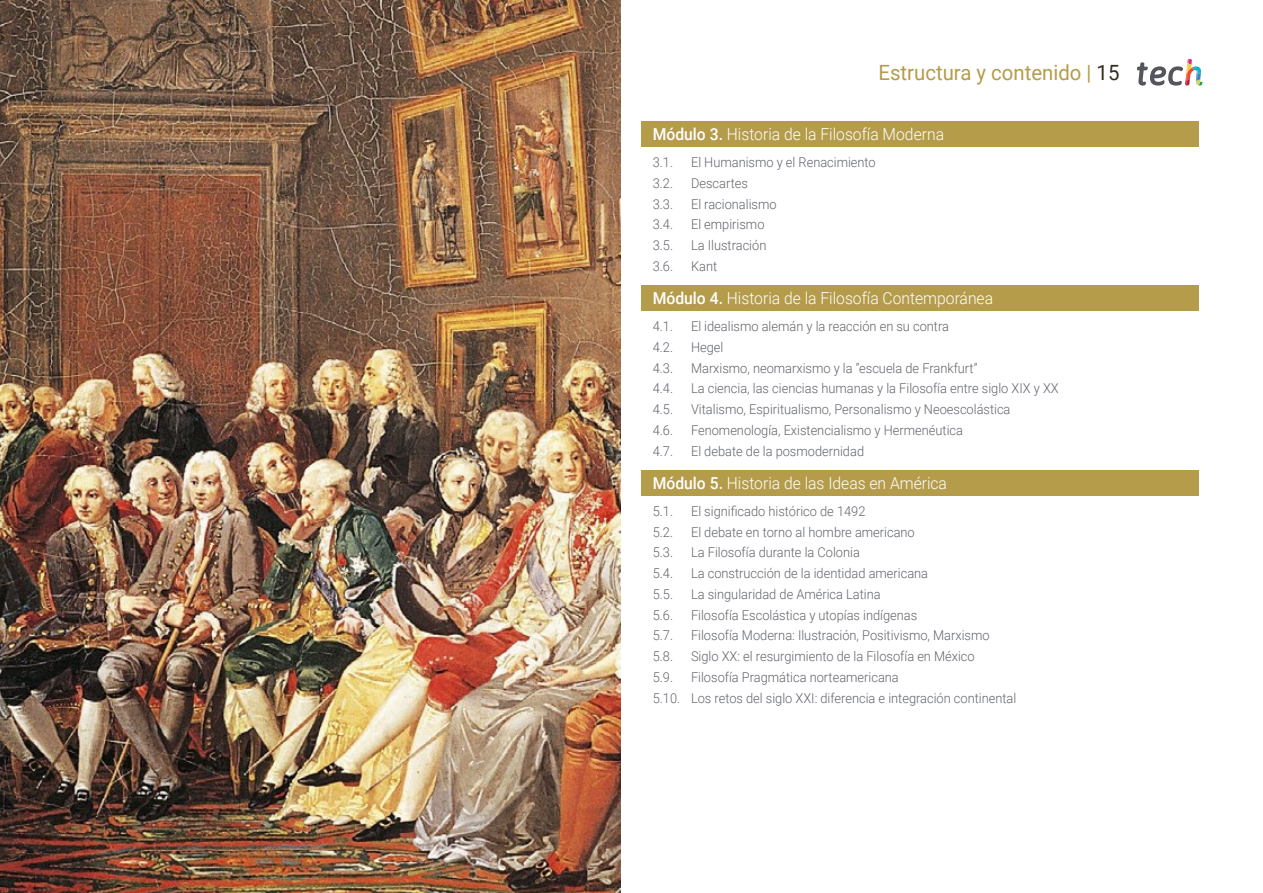
<style>
.page{position:relative;width:1263px;height:893px;background:#fff}
.page>*{position:absolute;margin:0;border:0;box-sizing:border-box;transform-origin:0 0}
.t1{font:21px "Roboto";color:#b49c4b}
.t2{font:300 16.5px "Roboto";color:#fff;scale:.95 1}
.t3{font:300 13.5px/20.7px "Roboto";color:#61646a;scale:.95 1}
.s1{color:#312e20}
.s2{font-weight:500}
</style>
<div class="page">
<img style="left:0;top:0;width:621px;height:893px">
<svg style="left:1137px;top:59px;width:65px;height:27px"></svg>
<div style="left:642px;top:121px;width:557px;height:25px;background:#b49c4b"></div>
<div style="left:642px;top:285px;width:557px;height:25px;background:#b49c4b"></div>
<div style="left:642px;top:470px;width:557px;height:25px;background:#b49c4b"></div>
<h1 class="t1" style="left:878px;top:57px;width:242px">Estructura y contenido | <span class="s1">15</span></h1>
<p class="t2" style="left:653px;top:123px;width:308px"><span class="s2">Módulo 3.</span> Historia de la Filosofía Moderna</p>
<p class="t3" style="left:653px;top:151px;width:23px">3.1.</p>
<p class="t3" style="left:691px;top:151px;width:196px">El Humanismo y el Renacimiento</p>
<p class="t3" style="left:653px;top:172px;width:23px">3.2.</p>
<p class="t3" style="left:691px;top:172px;width:61px">Descartes</p>
<p class="t3" style="left:653px;top:193px;width:23px">3.3.</p>
<p class="t3" style="left:691px;top:193px;width:92px">El racionalismo</p>
<p class="t3" style="left:653px;top:214px;width:23px">3.4.</p>
<p class="t3" style="left:691px;top:214px;width:79px">El empirismo</p>
<p class="t3" style="left:653px;top:234px;width:23px">3.5.</p>
<p class="t3" style="left:691px;top:234px;width:81px">La Ilustración</p>
<p class="t3" style="left:653px;top:255px;width:23px">3.6.</p>
<p class="t3" style="left:691px;top:255px;width:29px">Kant</p>
<p class="t2" style="left:653px;top:287px;width:360px"><span class="s2">Módulo 4.</span> Historia de la Filosofía Contemporánea</p>
<p class="t3" style="left:653px;top:315px;width:23px">4.1.</p>
<p class="t3" style="left:691px;top:315px;width:273px">El idealismo alemán y la reacción en su contra</p>
<p class="t3" style="left:653px;top:336px;width:23px">4.2.</p>
<p class="t3" style="left:691px;top:336px;width:36px">Hegel</p>
<p class="t3" style="left:653px;top:357px;width:23px">4.3.</p>
<p class="t3" style="left:691px;top:357px;width:303px">Marxismo, neomarxismo y la “escuela de Frankfurt”</p>
<p class="t3" style="left:653px;top:378px;width:23px">4.4.</p>
<p class="t3" style="left:691px;top:378px;width:389px">La ciencia, las ciencias humanas y la Filosofía entre siglo XIX y XX</p>
<p class="t3" style="left:653px;top:398px;width:23px">4.5.</p>
<p class="t3" style="left:691px;top:398px;width:338px">Vitalismo, Espiritualismo, Personalismo y Neoescolástica</p>
<p class="t3" style="left:653px;top:419px;width:23px">4.6.</p>
<p class="t3" style="left:691px;top:419px;width:288px">Fenomenología, Existencialismo y Hermenéutica</p>
<p class="t3" style="left:653px;top:440px;width:23px">4.7.</p>
<p class="t3" style="left:691px;top:440px;width:184px">El debate de la posmodernidad</p>
<p class="t2" style="left:653px;top:471px;width:311px"><span class="s2">Módulo 5.</span> Historia de las Ideas en América</p>
<p class="t3" style="left:653px;top:500px;width:23px">5.1.</p>
<p class="t3" style="left:691px;top:500px;width:185px">El significado histórico de 1492</p>
<p class="t3" style="left:653px;top:521px;width:23px">5.2.</p>
<p class="t3" style="left:691px;top:521px;width:237px">El debate en torno al hombre americano</p>
<p class="t3" style="left:653px;top:542px;width:23px">5.3.</p>
<p class="t3" style="left:691px;top:542px;width:179px">La Filosofía durante la Colonia</p>
<p class="t3" style="left:653px;top:562px;width:23px">5.4.</p>
<p class="t3" style="left:691px;top:562px;width:251px">La construcción de la identidad americana</p>
<p class="t3" style="left:653px;top:583px;width:23px">5.5.</p>
<p class="t3" style="left:691px;top:583px;width:201px">La singularidad de América Latina</p>
<p class="t3" style="left:653px;top:604px;width:23px">5.6.</p>
<p class="t3" style="left:691px;top:604px;width:240px">Filosofía Escolástica y utopías indígenas</p>
<p class="t3" style="left:653px;top:625px;width:23px">5.7.</p>
<p class="t3" style="left:691px;top:625px;width:316px">Filosofía Moderna: Ilustración, Positivismo, Marxismo</p>
<p class="t3" style="left:653px;top:645px;width:23px">5.8.</p>
<p class="t3" style="left:691px;top:645px;width:300px">Siglo XX: el resurgimiento de la Filosofía en México</p>
<p class="t3" style="left:653px;top:666px;width:23px">5.9.</p>
<p class="t3" style="left:653px;top:666px;width:384px;text-indent:38px">Filosofía Pragmática norteamericana<br>5.10. Los retos del siglo XXI: diferencia e integración continental</p>
</div>
